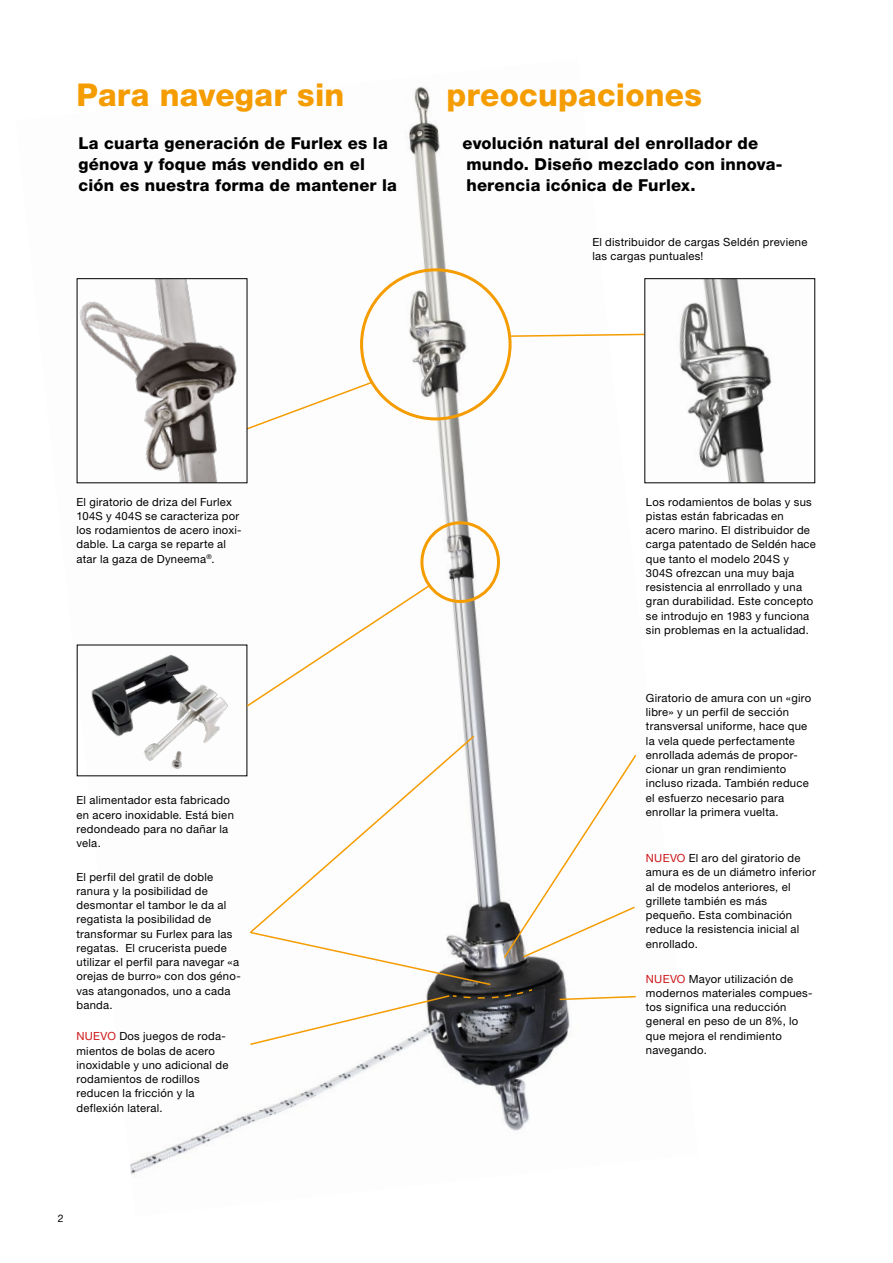
<style>
.page{position:relative;width:893px;height:1263px;background:#fff}
.page>*{position:absolute;margin:0;border:0;box-sizing:border-box;transform-origin:0 0}
.t1{font:800 31.5px "Helvetica Neue LT Pro";letter-spacing:.005em;color:#f59c00}
.t2{font:800 16.5px "Helvetica Neue LT Pro";letter-spacing:.015em;color:#000}
.t3{font:11.25px/14.2px "Helvetica Neue LT Pro";letter-spacing:.025em;color:#000}
.t4{font:10.5px "Helvetica Neue LT Pro";color:#000}
.s1{color:#cd1719}
</style>
<div class="page">
<img style="left:76px;top:86px;width:622px;height:1091px">
<div style="left:360px;top:268px;width:152px;height:152px;border:3px solid #f59c00;border-radius:50%"></div>
<div style="left:420px;top:521px;width:80px;height:82px;border:3px solid #f59c00;border-radius:50%"></div>
<svg style="left:509px;top:333px;width:136px;height:5px"></svg>
<svg style="left:247px;top:380px;width:127px;height:51px"></svg>
<svg style="left:248px;top:734px;width:228px;height:201px"></svg>
<img style="left:87px;top:648px;width:152px;height:124px">
<img style="left:647px;top:280px;width:125px;height:201px">
<img style="left:79px;top:280px;width:166px;height:201px">
<svg style="left:249px;top:753px;width:389px;height:293px"></svg>
<svg style="left:245px;top:583px;width:187px;height:125px"></svg>
<h1 class="t1" style="left:77px;top:77px;width:269px">Para navegar sin</h1>
<h1 class="t1" style="left:446px;top:77px;width:257px">preocupaciones</h1>
<h2 class="t2" style="left:79px;top:134px;width:311px">La cuarta generación de Furlex es la</h2>
<h2 class="t2" style="left:463px;top:134px;width:297px">evolución natural del enrollador de</h2>
<h2 class="t2" style="left:79px;top:155px;width:288px">génova y foque más vendido en el</h2>
<h2 class="t2" style="left:466px;top:155px;width:318px">mundo. Diseño mezclado con innova-</h2>
<h2 class="t2" style="left:79px;top:176px;width:320px">ción es nuestra forma de mantener la</h2>
<h2 class="t2" style="left:466px;top:176px;width:231px">herencia icónica de Furlex.</h2>
<p class="t3" style="left:592px;top:234px;width:217px">El distribuidor de cargas Seldén previene las cargas puntuales!</p>
<p class="t3" style="left:76px;top:494px;width:167px">El giratorio de driza del Furlex<br>104S y 404S se caracteriza por los rodamientos de acero inoxi&shy;dable. La carga se reparte al atar la gaza de Dyneema<sup>®</sup>.</p>
<p class="t3" style="left:77px;top:793px;width:159px">El alimentador esta fabricado en acero inoxidable. Está bien redondeado para no dañar la vela.</p>
<p class="t3" style="left:76px;top:869px;width:166px">El perfil del gratil de doble ranura y la posibilidad de desmontar el tambor le da al regatista la posibilidad de transformar su Furlex para las regatas. El crucerista puede utilizar el perfil para navegar «a orejas de burro» con dos géno&shy;vas atangonados, uno a cada banda.</p>
<p class="t3" style="left:76px;top:1029px;width:153px"><span class="s1">NUEVO</span> Dos juegos de roda&shy;mientos de bolas de acero inoxidable y uno adicional de rodamientos de rodillos reducen la fricción y la deflexión lateral.</p>
<p class="t4" style="left:58px;top:1211px;width:7px">2</p>
<p class="t3" style="left:646px;top:494px;width:172px">Los rodamientos de bolas y sus pistas están fabricadas en acero marino. El distribuidor de carga patentado de Seldén hace que tanto el modelo 204S y<br>304S ofrezcan una muy baja resistencia al enrrollado y una gran durabilidad. Este concepto se introdujo en 1983 y funciona sin problemas en la actualidad.</p>
<p class="t3" style="left:646px;top:691px;width:167px">Giratorio de amura con un «giro libre» y un perfil de sección transversal uniforme, hace que la vela quede perfectamente enrollada además de propor&shy;cionar un gran rendimiento incluso rizada. También reduce el esfuerzo necesario para enrollar la primera vuelta.</p>
<p class="t3" style="left:646px;top:851px;width:171px"><span class="s1">NUEVO</span> El aro del giratorio de amura es de un diámetro inferior al de modelos anteriores, el grillete también es más pequeño. Esta combinación reduce la resistencia inicial al enrollado.</p>
<p class="t3" style="left:646px;top:971px;width:168px"><span class="s1">NUEVO</span> Mayor utilización de modernos materiales compues&shy;tos significa una reducción general en peso de un 8%, lo que mejora el rendimiento navegando.</p>
</div>
